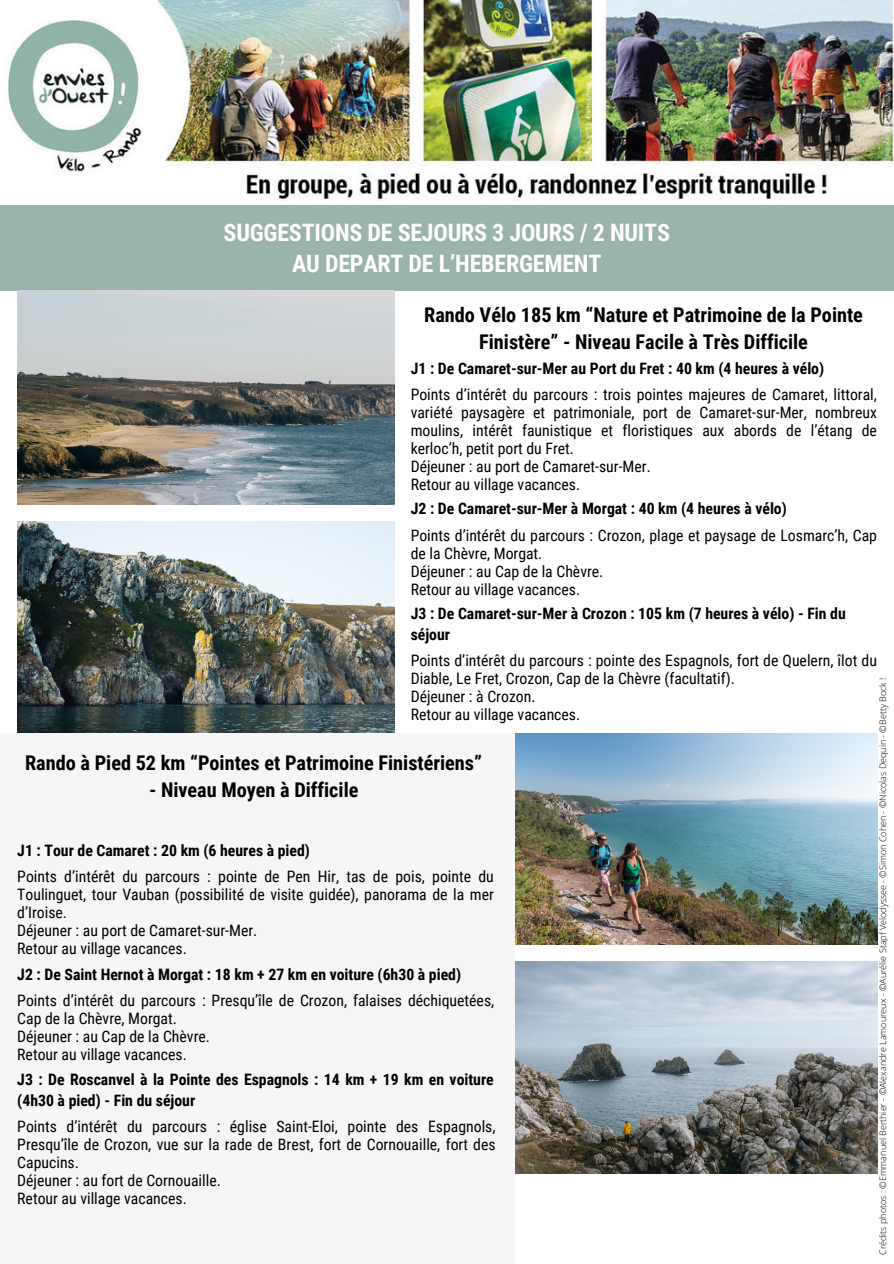
<style>
.page{position:relative;width:894px;height:1264px;background:#fff}
.page>*{position:absolute;margin:0;border:0;box-sizing:border-box;transform-origin:0 0}
.t1{font:700 24px/31.5px "Roboto Condensed";letter-spacing:-.01em;color:#fff;text-align:center}
.t2{font:700 20.25px/27px "Roboto Condensed";color:#000;text-align:center}
.t3{font:15.75px/18px "Roboto Condensed";color:#000}
.t4{font:700 15.75px/20.2px "Roboto Condensed";color:#000}
.t5{font:300 9px "Open Sans";color:#000}
</style>
<div class="page">
<img style="left:8px;top:0;width:885px;height:200px">
<div style="left:0;top:205px;width:893px;height:85px;background:#9bb4a9"></div>
<div style="left:0;top:733px;width:515px;height:530px;background:#f5f6f5"></div>
<img style="left:515px;top:733px;width:362px;height:211px">
<img style="left:515px;top:961px;width:362px;height:211px">
<img style="left:17px;top:290px;width:377px;height:214px">
<img style="left:17px;top:521px;width:377px;height:212px">
<h1 class="t1" style="left:223px;top:216px;width:448px">SUGGESTIONS DE SEJOURS 3 JOURS / 2 NUITS<br>AU DEPART DE L’HEBERGEMENT</h1>
<p class="t2" style="left:424px;top:302px;width:440px">Rando Vélo 185 km “Nature et Patrimoine de la Pointe<br>Finistère” - Niveau Facile à Très Difficile</p>
<p class="t4" style="left:410px;top:359px;width:415px">J1 : De Camaret-sur-Mer au Port du Fret : 40 km (4 heures à vélo)</p>
<p class="t3" style="left:410px;top:385px;width:467px">Points d’intérêt du parcours : trois pointes majeures de Camaret, littoral, variété paysagère et patrimoniale, port de Camaret-sur-Mer, nombreux moulins, intérêt faunistique et floristiques aux abords de l’étang de kerloc’h, petit port du Fret.<br>Déjeuner : au port de Camaret-sur-Mer.<br>Retour au village vacances.</p>
<p class="t4" style="left:410px;top:499px;width:377px">J2 : De Camaret-sur-Mer à Morgat : 40 km (4 heures à vélo)</p>
<p class="t3" style="left:410px;top:526px;width:467px">Points d’intérêt du parcours : Crozon, plage et paysage de Losmarc’h, Cap de la Chèvre, Morgat.<br>Déjeuner : au Cap de la Chèvre.<br>Retour au village vacances.</p>
<p class="t4" style="left:410px;top:604px;width:436px">J3 : De Camaret-sur-Mer à Crozon : 105 km (7 heures à vélo) - Fin du séjour</p>
<p class="t3" style="left:410px;top:651px;width:467px">Points d’intérêt du parcours : pointe des Espagnols, fort de Quelern, îlot du Diable, Le Fret, Crozon, Cap de la Chèvre (facultatif).<br>Déjeuner : à Crozon.<br>Retour au village vacances.</p>
<p class="t2" style="left:25px;top:749px;width:458px">Rando à Pied 52 km “Pointes et Patrimoine Finistériens”</p>
<p class="t2" style="left:149px;top:776px;width:211px">- Niveau Moyen à Difficile</p>
<p class="t5" style="left:876px;top:1254px;width:578px;rotate:-90deg">Crédits photos : ©Emmanuel Berthier - ©Alexandre Lamoureux - ©Aurélie Stapf Velodyssee - ©Simon Cohen - ©Nicolas Dequin - ©Betty Bock !</p>
<p class="t4" style="left:17px;top:840px;width:294px">J1 : Tour de Camaret : 20 km (6 heures à pied)</p>
<p class="t3" style="left:17px;top:867px;width:478px">Points d’intérêt du parcours : pointe de Pen Hir, tas de pois, pointe du Toulinguet, tour Vauban (possibilité de visite guidée), panorama de la mer d’Iroise.<br>Déjeuner : au port de Camaret-sur-Mer.<br>Retour au village vacances.</p>
<p class="t4" style="left:17px;top:964px;width:445px">J2 : De Saint Hernot à Morgat : 18 km + 27 km en voiture (6h30 à pied)</p>
<p class="t3" style="left:17px;top:991px;width:478px">Points d’intérêt du parcours : Presqu’île de Crozon, falaises déchiquetées, Cap de la Chèvre, Morgat.<br>Déjeuner : au Cap de la Chèvre.<br>Retour au village vacances.</p>
<p class="t4" style="left:17px;top:1069px;width:478px">J3 : De Roscanvel à la Pointe des Espagnols : 14 km + 19 km en voiture (4h30 à pied) - Fin du séjour</p>
<p class="t3" style="left:17px;top:1117px;width:479px">Points d’intérêt du parcours : église Saint-Eloi, pointe des Espagnols, Presqu’île de Crozon, vue sur la rade de Brest, fort de Cornouaille, fort des Capucins.<br>Déjeuner : au fort de Cornouaille.<br>Retour au village vacances.</p>
</div>
